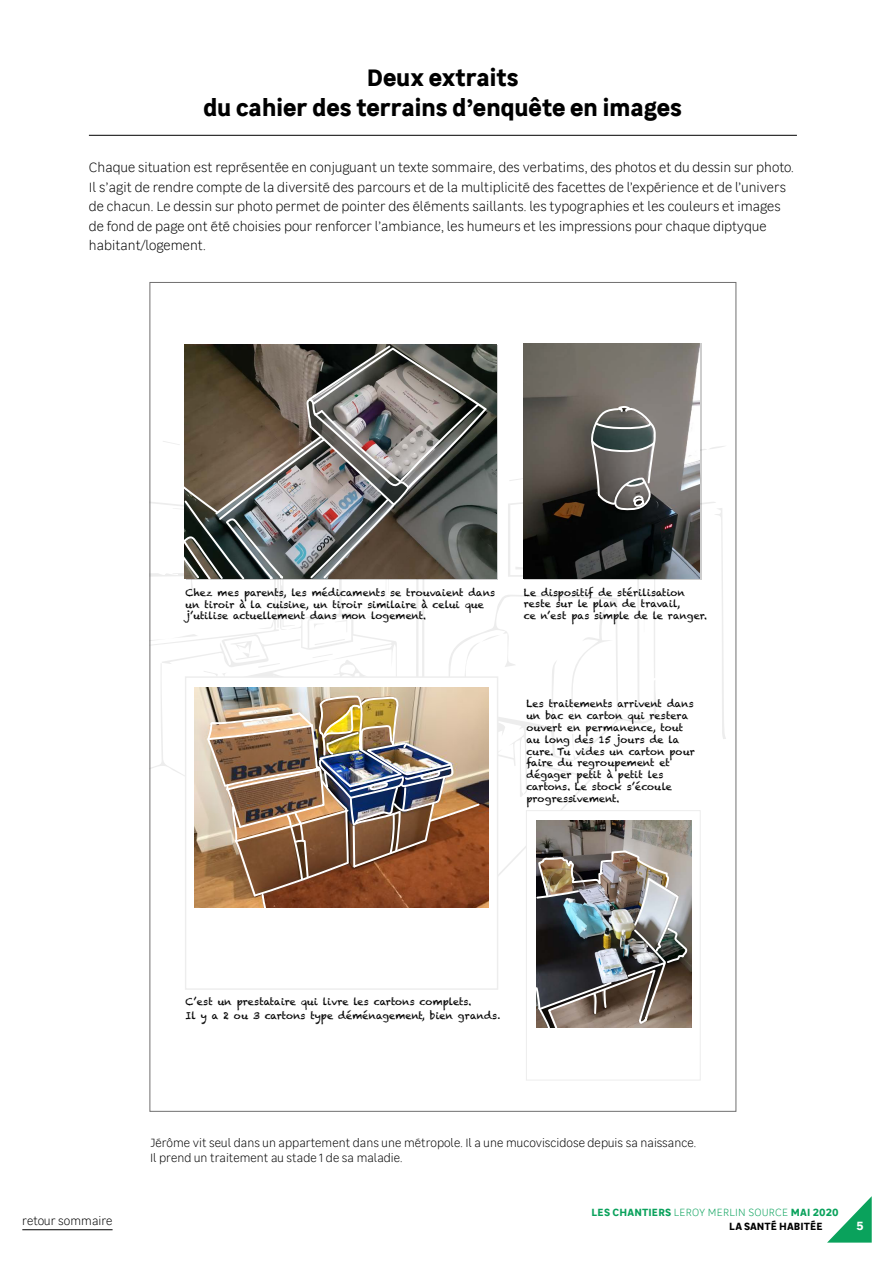
<style>
.page{position:relative;width:893px;height:1263px;background:#fff}
.page>*{position:absolute;margin:0;border:0;box-sizing:border-box;transform-origin:0 0}
.t1{font:700 24px/30px "Leroy Merlin Sans";color:#000;text-align:center}
.t2{font:300 13.5px/19.5px "Leroy Merlin Sans";color:#000}
.t3{font:300 12px/15px "Leroy Merlin Sans";color:#000}
.t4{font:700 12px "Leroy Merlin Sans";color:#fff}
.t5{font:700 10.5px/13.5px "Leroy Merlin Sans";letter-spacing:.01em;color:#0aa25c}
.t6{font:9.9px/11.9px "Chalkduster";color:#000}
.s1{font-family:"Trebuchet MS";font-style:italic;font-size:11.85px}
.s2{font-weight:300}
.s3{color:#000}
</style>
<div class="page">
<hr style="left:22px;top:1229px;width:91px;height:1px;background:#000">
<svg style="left:827px;top:1196px;width:45px;height:46px"></svg>
<svg style="left:526px;top:1057px;width:175px;height:24px"></svg>
<img style="left:151px;top:344px;width:575px;height:713px">
<hr style="left:89px;top:135px;width:708px;height:1px;background:#000">
<h1 class="t1" style="left:203px;top:61px;width:480px">Deux extraits<br>du cahier des terrains d’enquête en images</h1>
<p class="t2" style="left:89px;top:157px;width:706px">Chaque situation est représentée en conjuguant un texte sommaire, des verbatims, des photos et du dessin sur photo.<br>Il s’agit de rendre compte de la diversité des parcours et de la multiplicité des facettes de l’expérience et de l’univers de chacun. Le dessin sur photo permet de pointer des éléments saillants. les typographies et les couleurs et images de fond de page ont été choisies pour renforcer l’ambiance, les humeurs et les impressions pour chaque diptyque habitant/logement.</p>
<p class="t6" style="left:186px;top:586px;width:311px">Chez mes parents, les médicaments se trouvaient dans un tiroir à la cuisine, un tiroir similaire à celui que j’utilise actuellement dans mon logement.</p>
<p class="t6" style="left:524px;top:586px;width:185px">Le dispositif de stérilisation reste sur le plan de travail,<br>ce n’est pas simple de le ranger.</p>
<p class="t6" style="left:526px;top:698px;width:170px">Les traitements arrivent dans un bac en carton qui restera ouvert en permanence, tout au long des 15 jours de la cure. Tu vides un carton pour faire du regroupement et dégager petit à petit les cartons. Le stock s’écoule progressivement.</p>
<p class="t6" style="left:186px;top:994px;width:317px;line-height:14.2px">C’est un prestataire qui livre les cartons complets.<br>Il y a 2 ou 3 cartons type déménagement, bien grands<span class="s1">.</span></p>
<p class="t3" style="left:150px;top:1134px;width:548px">Jérôme vit seul dans un appartement dans une métropole. Il a une mucoviscidose depuis sa naissance.<br>Il prend un traitement au stade 1 de sa maladie.</p>
<p class="t3" style="left:22px;top:1213px;width:92px">retour sommaire</p>
<p class="t5" style="left:729px;top:1205px;width:111px;text-indent:-138px">LES CHANTIERS <span class="s2">LEROY MERLIN SOURCE</span> MAI 2020<br><span class="s3">LA SANTÉ HABITÉE</span></p>
<p class="t4" style="left:856px;top:1216px;width:9px">5</p>
</div>
